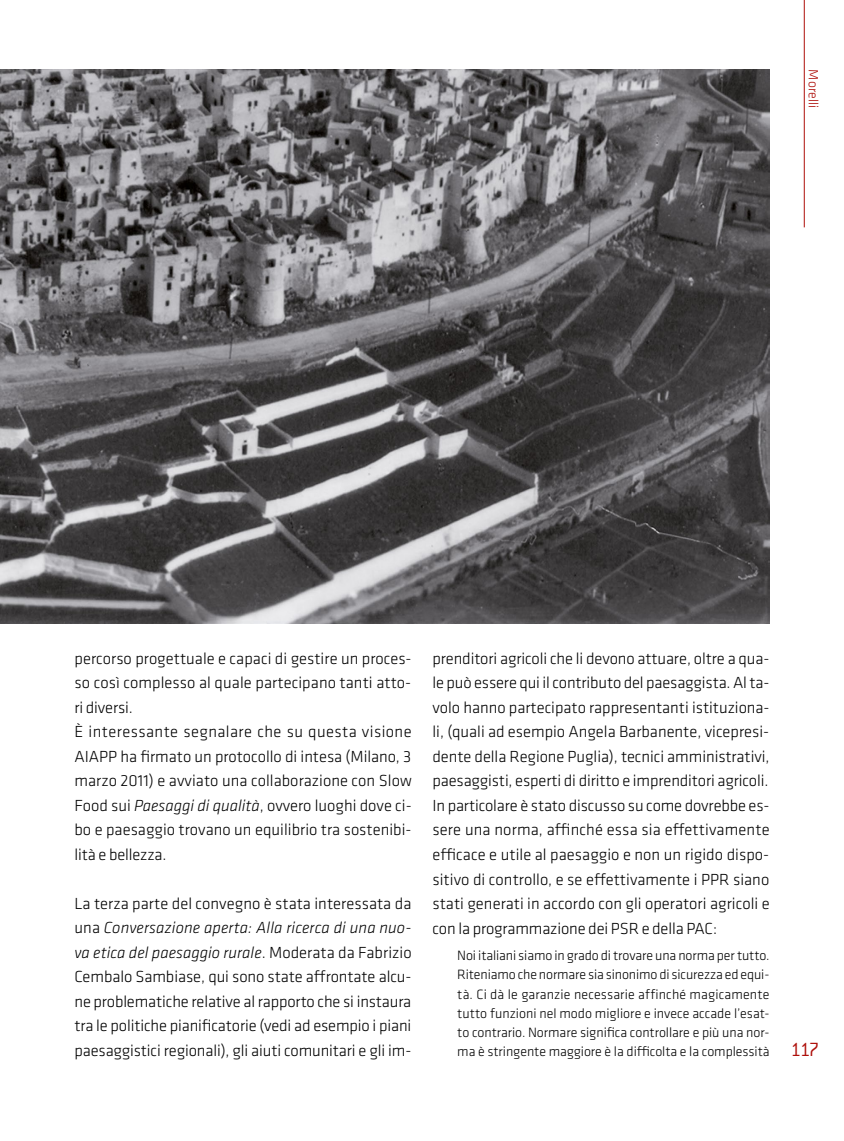
<style>
.page{position:relative;width:844px;height:1141px;background:#fff}
.page>*{position:absolute;margin:0;border:0;box-sizing:border-box;transform-origin:0 0}
.t1{font:300 21px "Conduit ITC";color:#ae0f0a}
.t2{font:300 16.62px/24.5px "Klavika";color:#000;text-align:justify}
.t3{font:300 14px/19.2px "Klavika";letter-spacing:-.005em;color:#000;text-align:justify}
.t4{font:300 14px "Klavika";color:#ae0f0a}
.s1{font-style:italic}
</style>
<div class="page">
<hr style="left:803px;top:0;width:1px;height:227px;background:#ae0f0a">
<img style="left:0;top:69px;width:769px;height:555px">
<p class="t4" style="left:820px;top:69px;width:40px;rotate:90deg">Morelli</p>
<p class="t2" style="left:74px;top:646px;width:338px;text-align:left">percorso progettuale e capaci di gestire un proces&shy;so così complesso al quale partecipano tanti atto&shy;ri diversi.<br>È interessante segnalare che su questa visione AIAPP ha firmato un protocollo di intesa (Milano, 3 marzo 2011) e avviato una collaborazione con Slow Food sui <span class="s1">Paesaggi di qualità</span>, ovvero luoghi dove ci&shy;bo e paesaggio trovano un equilibrio tra sostenibi&shy;lità e bellezza.</p>
<p class="t2" style="left:74px;top:891px;width:338px">La terza parte del convegno è stata interessata da una <span class="s1">Conversazione aperta: Alla ricerca di una nuo&shy;va etica del paesaggio rurale</span>. Moderata da Fabrizio Cembalo Sambiase, qui sono state affrontate alcu&shy;ne problematiche relative al rapporto che si instaura tra le politiche pianificatorie (vedi ad esempio i piani paesaggistici regionali), gli aiuti comunitari e gli im-</p>
<p class="t2" style="left:432px;top:646px;width:338px">prenditori agricoli che li devono attuare, oltre a qua&shy;le può essere qui il contributo del paesaggista. Al ta&shy;volo hanno partecipato rappresentanti istituziona&shy;li, (quali ad esempio Angela Barbanente, vicepresi&shy;dente della Regione Puglia), tecnici amministrativi, paesaggisti, esperti di diritto e imprenditori agricoli.<br>In particolare è stato discusso su come dovrebbe es&shy;sere una norma, affinché essa sia effettivamente efficace e utile al paesaggio e non un rigido dispo&shy;sitivo di controllo, e se effettivamente i PPR siano stati generati in accordo con gli operatori agricoli e con la programmazione dei PSR e della PAC:</p>
<p class="t3" style="left:457px;top:946px;width:314px">Noi italiani siamo in grado di trovare una norma per tutto.<br>Riteniamo che normare sia sinonimo di sicurezza ed equi&shy;tà. Ci dà le garanzie necessarie affinché magicamente tutto funzioni nel modo migliore e invece accade l’esat&shy;to contrario. Normare significa controllare e più una nor&shy;ma è stringente maggiore è la difficolta e la complessità</p>
<p class="t1" style="left:790px;top:1038px;width:30px">117</p>
</div>
